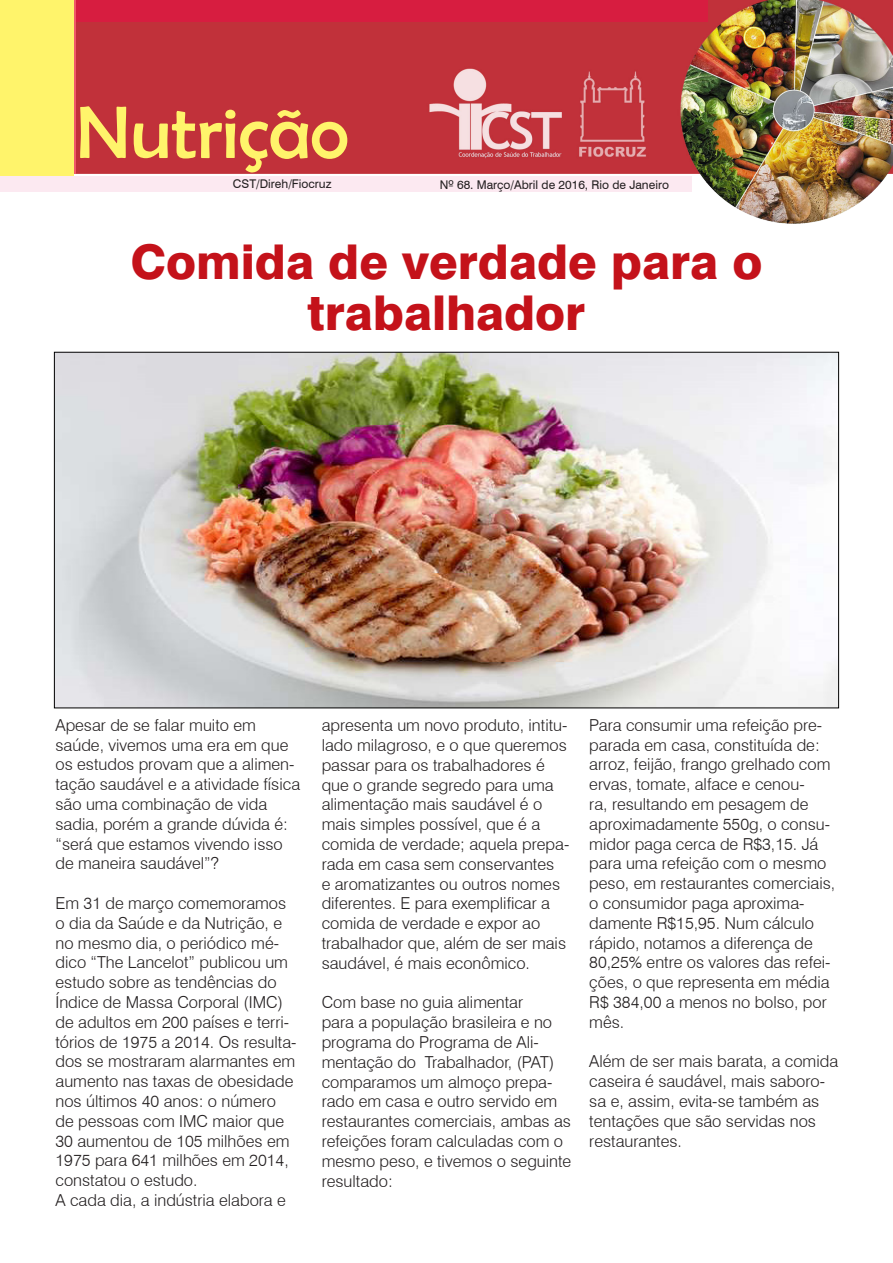
<style>
.page{position:relative;width:893px;height:1263px;background:#fff}
.page>*{position:absolute;margin:0;border:0;box-sizing:border-box;transform-origin:0 0}
.t1{font:75px "Berlin Sans FB";color:#fff46b}
.texto{font:800 48px/51px "Swiss 721 BT";color:#c4121a;text-align:center}
.t2{font:300 16.5px/19.8px "Swiss 721 BT";color:#231f20}
.texto-2{font:12px "Swiss 721 BT";color:#231f20}
</style>
<div class="page">
<img style="left:12px;top:0;width:881px;height:224px">
<div style="left:0;top:0;width:74px;height:176px;background:#fff46b"></div>
<div style="left:76px;top:0;width:631px;height:21px;background:#d71d40"></div>
<div style="left:0;top:176px;width:691px;height:15px;background:#fce9f1"></div>
<img style="left:56px;top:354px;width:781px;height:352px">
<p class="t1" style="left:76px;top:91px;width:274px">Nutrição</p>
<p class="texto-2" style="left:233px;top:176px;width:100px">CST/Direh/Fiocruz</p>
<p class="texto-2" style="left:440px;top:176px;width:231px">Nº 68. Março/Abril de 2016, Rio de Janeiro</p>
<p class="texto" style="left:131px;top:236px;width:633px">Comida de verdade para o trabalhador</p>
<p class="t2" style="left:56px;top:715px;width:246px">Apesar de se falar muito em saúde, vivemos uma era em que os estudos provam que a alimen&shy;tação saudável e a atividade física são uma combinação de vida sadia, porém a grande dúvida é: “será que estamos vivendo isso de maneira saudável”?</p>
<p class="t2" style="left:56px;top:893px;width:243px">Em 31 de março comemoramos o dia da Saúde e da Nutrição, e no mesmo dia, o periódico mé&shy;dico “The Lancelot” publicou um estudo sobre as tendências do<br>Índice de Massa Corporal (IMC) de adultos em 200 países e terri&shy;tórios de 1975 a 2014. Os resulta&shy;dos se mostraram alarmantes em aumento nas taxas de obesidade nos últimos 40 anos: o número de pessoas com IMC maior que<br>30 aumentou de 105 milhões em<br>1975 para 641 milhões em 2014, constatou o estudo.</p>
<p class="t2" style="left:56px;top:1190px;width:232px">A cada dia, a indústria elabora e</p>
<p class="t2" style="left:322px;top:715px;width:249px">apresenta um novo produto, intitu&shy;lado milagroso, e o que queremos passar para os trabalhadores é que o grande segredo para uma alimentação mais saudável é o mais simples possível, que é a comida de verdade; aquela prepa&shy;rada em casa sem conservantes<br>e aromatizantes ou outros nomes diferentes. E para exemplificar a comida de verdade e expor ao trabalhador que, além de ser mais saudável, é mais econômico.</p>
<p class="t2" style="left:322px;top:992px;width:251px">Com base no guia alimentar<br>para a população brasileira e no programa do Programa de Ali&shy;mentação do Trabalhador, (PAT) comparamos um almoço prepa&shy;rado em casa e outro servido em restaurantes comerciais, ambas as refeições foram calculadas com o mesmo peso, e tivemos o seguinte resultado:</p>
<p class="t2" style="left:589px;top:715px;width:247px">Para consumir uma refeição pre&shy;parada em casa, constituída de: arroz, feijão, frango grelhado com ervas, tomate, alface e cenou-<br>ra, resultando em pesagem de aproximadamente 550g, o consu&shy;midor paga cerca de R$3,15. Já para uma refeição com o mesmo peso, em restaurantes comerciais, o consumidor paga aproxima&shy;damente R$15,95. Num cálculo rápido, notamos a diferença de<br>80,25% entre os valores das refei&shy;ções, o que representa em média<br>R$ 384,00 a menos no bolso, por mês.</p>
<p class="t2" style="left:589px;top:1051px;width:250px">Além de ser mais barata, a comida caseira é saudável, mais saboro&shy;sa e, assim, evita-se também as tentações que são servidas nos restaurantes.</p>
</div>
